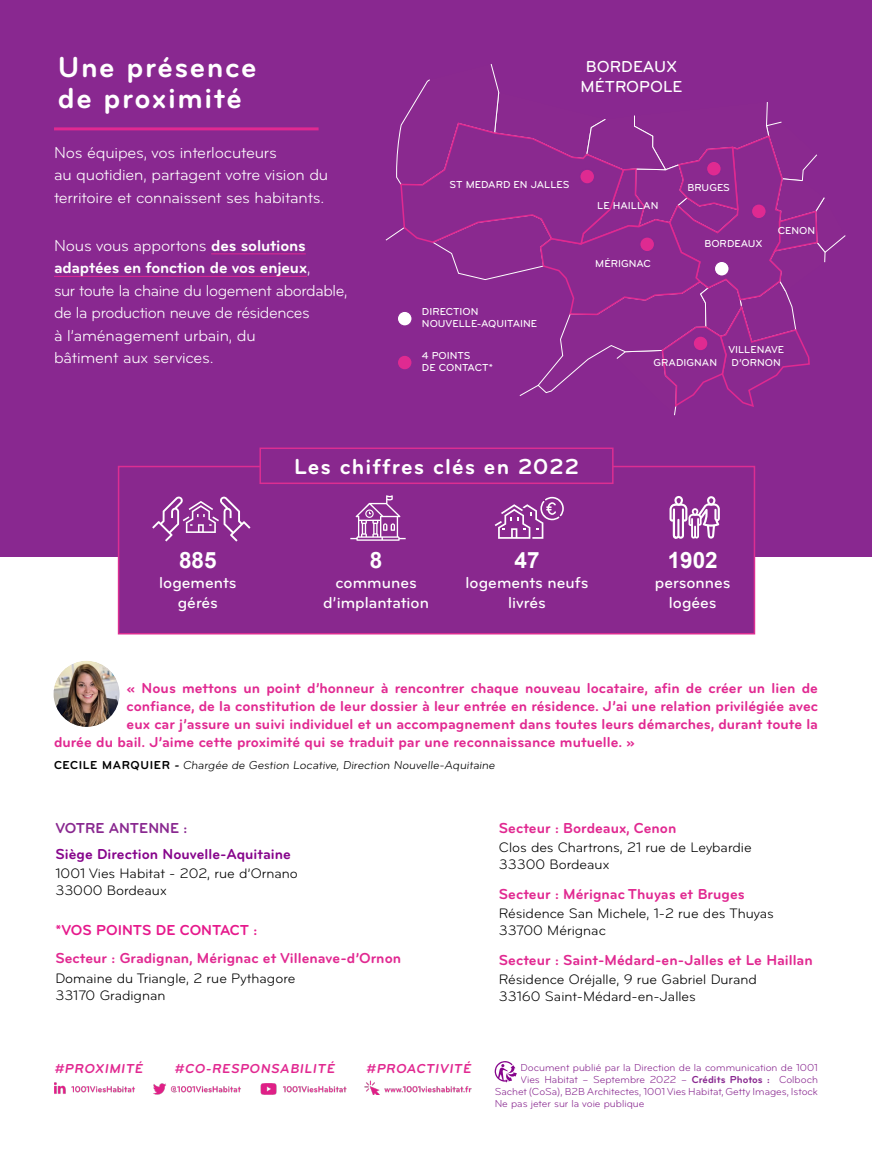
<style>
.page{position:relative;width:872px;height:1149px;background:#fff}
.page>*{position:absolute;margin:0;border:0;box-sizing:border-box;transform-origin:0 0}
.t1{font:700 30px/31.5px "Bryant Pro";letter-spacing:.05em;color:#fff}
.t2{font:700 22.5px "Bryant Pro";letter-spacing:.05em;color:#fff}
.t3{font:700 22.5px "Arial";color:#fff}
.t4{font:16.5px/22.5px "Bryant Pro";letter-spacing:-.01em;color:#fff}
.t5{font:500 16.5px/19.8px "Bryant Pro";color:#fff;text-align:center}
.t6{font:700 15px "Bryant Pro";color:#e12991}
.t7{font:700 15px "Bryant Pro";color:#87058c}
.t8{font:700 15px "Bryant Pro";color:#e6198c}
.t9{font:700 15px "Bryant Pro";color:#892890}
.t10{font:14.25px/17.2px "Bryant Pro";color:#000}
.t11{font:700 13.5px "Bryant Pro";color:#e12991}
.t12{font:12px "Bryant Pro";color:#000}
.t13{font:10.5px "Bryant Pro";color:#892890}
.t14{font:500 10.5px/12.6px "Bryant Pro";color:#fff}
.s1{font-weight:700}
</style>
<div class="page">
<div style="left:0;top:0;width:872px;height:556px;background:#892890"></div>
<img style="left:54px;top:1080px;width:417px;height:14px">
<hr style="left:54px;top:127px;width:264px;height:3px;background:#e12991">
<div style="left:118px;top:465px;width:637px;height:169px;background:#89288e;border:2px solid #dc2e92"></div>
<svg style="left:385px;top:64px;width:461px;height:351px"></svg>
<hr style="left:211px;top:253px;width:95px;height:1px;background:#e12991">
<hr style="left:54px;top:276px;width:253px;height:1px;background:#e12991">
<div style="left:714px;top:261px;width:15px;height:15px;background:#fff;border-radius:50%"></div>
<div style="left:714px;top:261px;width:15px;height:15px;border:1px solid #892890;border-radius:50%"></div>
<div style="left:580px;top:169px;width:14px;height:15px;background:#df2a91;border-radius:50%"></div>
<div style="left:579px;top:169px;width:16px;height:15px;border:1px solid #892890;border-radius:50%"></div>
<div style="left:640px;top:237px;width:14px;height:14px;background:#df2a91;border-radius:50%"></div>
<div style="left:639px;top:236px;width:16px;height:16px;border:1px solid #892890;border-radius:50%"></div>
<div style="left:397px;top:311px;width:15px;height:15px;background:#fff;border-radius:50%"></div>
<div style="left:397px;top:311px;width:15px;height:15px;border:1px solid #892890;border-radius:50%"></div>
<div style="left:397px;top:355px;width:15px;height:15px;background:#df2a91;border-radius:50%"></div>
<div style="left:397px;top:354px;width:15px;height:16px;border:1px solid #892890;border-radius:50%"></div>
<div style="left:751px;top:204px;width:15px;height:14px;background:#df2a91;border-radius:50%"></div>
<div style="left:751px;top:203px;width:15px;height:16px;border:1px solid #892890;border-radius:50%"></div>
<div style="left:706px;top:161px;width:15px;height:15px;background:#df2a91;border-radius:50%"></div>
<div style="left:706px;top:161px;width:15px;height:15px;border:1px solid #892890;border-radius:50%"></div>
<div style="left:693px;top:336px;width:15px;height:14px;background:#df2a91;border-radius:50%"></div>
<div style="left:692px;top:335px;width:16px;height:16px;border:1px solid #892890;border-radius:50%"></div>
<div style="left:259px;top:447px;width:354px;height:37px;background:#89288e;border:2px solid #dc2e92"></div>
<img style="left:54px;top:660px;width:65px;height:66px;border-radius:33px">
<svg style="left:494px;top:1061px;width:23px;height:21px"></svg>
<svg style="left:669px;top:496px;width:51px;height:42px"></svg>
<svg style="left:350px;top:495px;width:56px;height:45px"></svg>
<svg style="left:495px;top:496px;width:69px;height:42px"></svg>
<svg style="left:152px;top:496px;width:98px;height:45px"></svg>
<h1 class="t1" style="left:58px;top:52px;width:200px">Une présence de proximité</h1>
<p class="t4" style="left:54px;top:141px;width:276px">Nos équipes, vos interlocuteurs<br>au quotidien, partagent votre vision du territoire et connaissent ses habitants.</p>
<p class="t4" style="left:54px;top:234px;width:295px">Nous vous apportons <span class="s1">des solutions adaptées en fonction de vos enjeux</span>,<br>sur toute la chaine du logement abordable, de la production neuve de résidences<br>à l’aménagement urbain, du<br>bâtiment aux services.</p>
<p class="t14" style="left:704px;top:238px;width:60px">BORDEAUX</p>
<p class="t5" style="left:580px;top:57px;width:103px">BORDEAUX<br>MÉTROPOLE</p>
<p class="t14" style="left:449px;top:179px;width:121px">ST MEDARD EN JALLES</p>
<p class="t14" style="left:687px;top:181px;width:44px">BRUGES</p>
<p class="t14" style="left:597px;top:199px;width:63px">LE HAILLAN</p>
<p class="t14" style="left:777px;top:224px;width:39px">CENON</p>
<p class="t14" style="left:595px;top:258px;width:57px">MÉRIGNAC</p>
<p class="t14" style="left:422px;top:305px;width:117px">DIRECTION<br>NOUVELLE-AQUITAINE</p>
<p class="t14" style="left:422px;top:349px;width:73px">4 POINTS<br>DE CONTACT*</p>
<p class="t14" style="left:728px;top:343px;width:57px;text-align:center">VILLENAVE<br>D’ORNON</p>
<p class="t14" style="left:653px;top:356px;width:65px">GRADIGNAN</p>
<h2 class="t3" style="left:179px;top:544px;width:39px">885</h2>
<p class="t5" style="left:159px;top:572px;width:79px">logements gérés</p>
<h2 class="t2" style="left:294px;top:454px;width:286px">Les chiffres clés en 2022</h2>
<h2 class="t3" style="left:370px;top:544px;width:14px">8</h2>
<p class="t5" style="left:323px;top:573px;width:107px">communes d’implantation</p>
<h2 class="t3" style="left:514px;top:544px;width:27px">47</h2>
<p class="t5" style="left:465px;top:572px;width:124px">logements neufs livrés</p>
<h2 class="t3" style="left:667px;top:544px;width:52px">1902</h2>
<p class="t5" style="left:655px;top:572px;width:77px">personnes logées</p>
<p class="t6" style="left:127px;top:680px;width:693px">« Nous mettons un point d’honneur à rencontrer chaque nouveau locataire, afin de créer un lien de</p>
<p class="t6" style="left:127px;top:698px;width:693px">confiance, de la constitution de leur dossier à leur entrée en résidence. J’ai une relation privilégiée avec</p>
<p class="t6" style="left:127px;top:716px;width:693px">eux car j’assure un suivi individuel et un accompagnement dans toutes leurs démarches, durant toute la</p>
<p class="t6" style="left:54px;top:734px;width:582px">durée du bail. J’aime cette proximité qui se traduit par une reconnaissance mutuelle. »</p>
<p class="t12" style="left:54px;top:758px;width:444px"><span class="s1">C E C I L E M A R Q U I E R -</span> Chargée de Gestion Locative, Direction Nouvelle-Aquitaine</p>
<p class="t9" style="left:55px;top:819px;width:133px">VOTRE ANTENNE :</p>
<p class="t7" style="left:55px;top:845px;width:237px">Siège Direction Nouvelle-Aquitaine</p>
<p class="t10" style="left:55px;top:864px;width:244px">1001 Vies Habitat - 202, rue d’Ornano<br>33000 Bordeaux</p>
<p class="t8" style="left:55px;top:921px;width:203px">*VOS POINTS DE CONTACT :</p>
<p class="t6" style="left:55px;top:949px;width:347px">Secteur : Gradignan, Mérignac et Villenave-d’Ornon</p>
<p class="t10" style="left:55px;top:968px;width:241px">Domaine du Triangle, 2 rue Pythagore<br>33170 Gradignan</p>
<p class="t6" style="left:499px;top:819px;width:179px">Secteur : Bordeaux, Cenon</p>
<p class="t10" style="left:499px;top:838px;width:254px">Clos des Chartrons, 21 rue de Leybardie<br>33300 Bordeaux</p>
<p class="t6" style="left:499px;top:885px;width:247px">Secteur : Mérignac Thuyas et Bruges</p>
<p class="t10" style="left:499px;top:904px;width:276px">Résidence San Michele, 1-2 rue des Thuyas<br>33700 Mérignac</p>
<p class="t6" style="left:499px;top:951px;width:315px">Secteur : Saint-Médard-en-Jalles et Le Haillan</p>
<p class="t10" style="left:499px;top:970px;width:259px">Résidence Oréjalle, 9 rue Gabriel Durand<br>33160 Saint-Médard-en-Jalles</p>
<p class="t11" style="left:54px;top:1060px;width:92px">#PROXIMITÉ</p>
<p class="t11" style="left:174px;top:1060px;width:164px">#CO-RESPONSABILITÉ</p>
<p class="t11" style="left:366px;top:1060px;width:109px">#PROACTIVITÉ</p>
<p class="t13" style="left:520px;top:1060px;width:299px">Document publié par la Direction de la communication de 1001</p>
<p class="t13" style="left:520px;top:1072px;width:299px">Vies Habitat – Septembre 2022 – <span class="s1">Crédits Photos :</span> Colboch</p>
<p class="t13" style="left:495px;top:1084px;width:325px">Sachet (CoSa), B2B Architectes, 1001 Vies Habitat, Getty Images, Istock</p>
<p class="t13" style="left:495px;top:1096px;width:151px">Ne pas jeter sur la voie publique</p>
</div>
